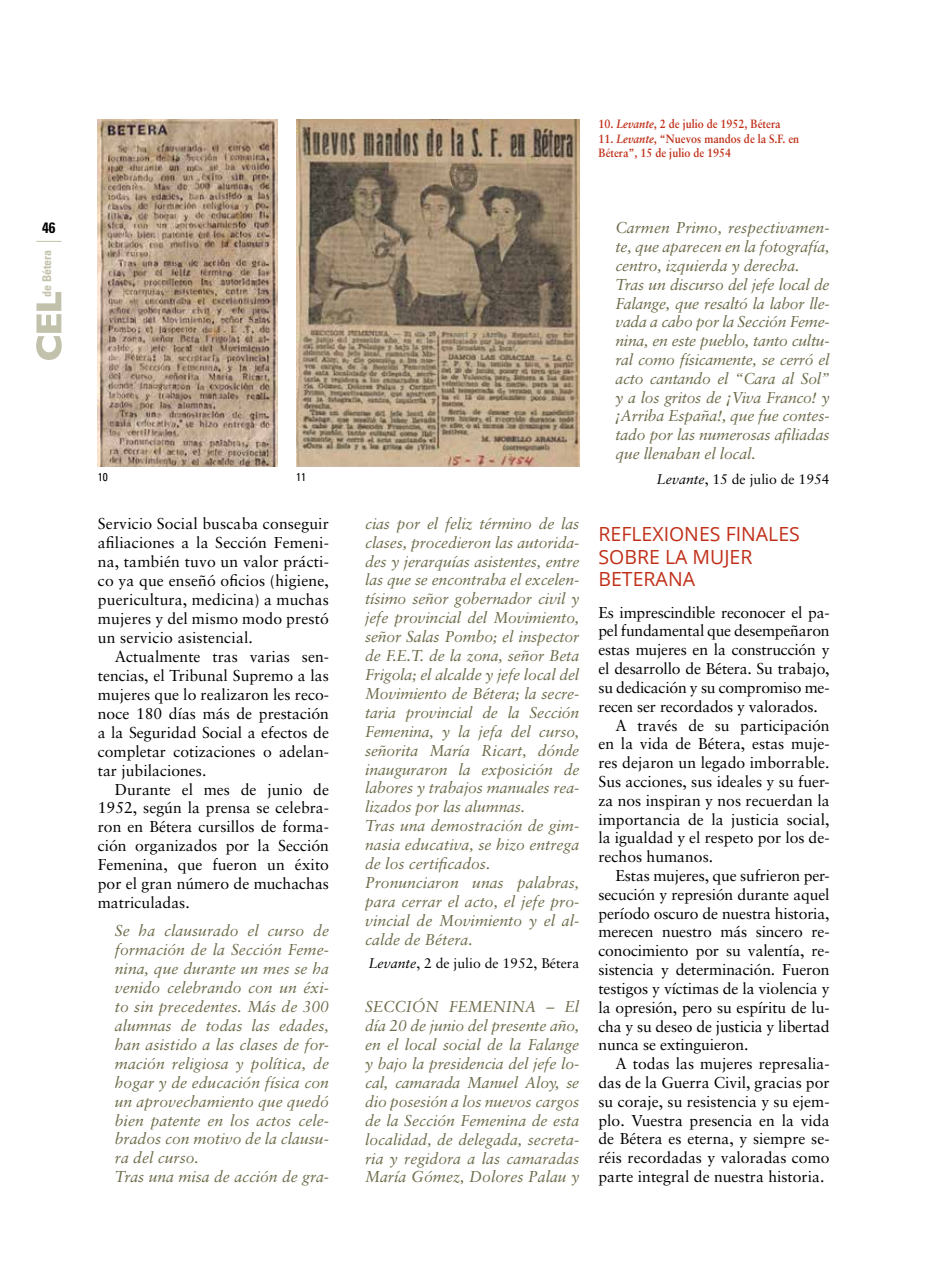
<style>
.page{position:relative;width:936px;height:1276px;background:#fff}
.page>*{position:absolute;margin:0;border:0;box-sizing:border-box;transform-origin:0 0}
.t1{font:19.5px/22.5px "Open Sans";color:#c03019}
.t2{font:italic 15.75px/18.9px "Sabon";letter-spacing:-.01em;color:#6e6b4a}
.t3{font:15.75px/18.9px "Sabon";color:#000;text-align:justify}
.t4{font:700 condensed 15px "Univers";color:#000}
.t5{font:13.95px "Sabon";color:#000}
.t6{font:700 12px/14.2px "Sabon";color:#c03019;scale:.9 1}
.t7{font:700 condensed 12px "Univers";color:#c2c1ab}
.t8{font:condensed 11.25px "Univers";color:#000}
.s1{font-style:italic}
</style>
<div class="page">
<svg style="left:36px;top:241px;width:26px;height:1px"></svg>
<svg style="left:36px;top:292px;width:26px;height:68px"></svg>
<img style="left:98px;top:119px;width:180px;height:347px">
<img style="left:296px;top:119px;width:283px;height:347px">
<p class="t4" style="left:42px;top:218px;width:15px">46</p>
<p class="t7" style="left:39px;top:297px;width:49px;rotate:-90deg">de Bétera</p>
<p class="t8" style="left:98px;top:470px;width:11px">10</p>
<p class="t8" style="left:296px;top:470px;width:11px">11</p>
<p class="t3" style="left:98px;top:514px;width:233px">Servicio Social buscaba conseguir afiliaciones a la Sección Femeni&shy;na, también tuvo un valor prácti&shy;co ya que enseñó oficios (higiene, puericultura, medicina) a muchas mujeres y del mismo modo prestó un servicio asistencial.</p>
<p class="t3" style="left:98px;top:646px;width:233px;text-indent:17px">Actualmente tras varias sen&shy;tencias, el Tribunal Supremo a las mujeres que lo realizaron les reco&shy;noce 180 días más de prestación a la Seguridad Social a efectos de completar cotizaciones o adelan&shy;tar jubilaciones.</p>
<p class="t3" style="left:98px;top:779px;width:233px;text-indent:17px">Durante el mes de junio de 1952, según la prensa se celebra&shy;ron en Bétera cursillos de forma&shy;ción organizados por la Sección Femenina, que fueron un éxito por el gran número de muchachas matriculadas.</p>
<p class="t2" style="left:115px;top:921px;width:216px">Se ha clausurado el curso de formación de la Sección Feme&shy;nina, que durante un mes se ha venido celebrando con un éxi&shy;to sin precedentes. Más de 300 alumnas de todas las edades, han asistido a las clases de for&shy;mación religiosa y política, de hogar y de educación física con un aprovechamiento que quedó bien patente en los actos cele&shy;brados con motivo de la clausu&shy;ra del curso.<br>Tras una misa de acción de gra-</p>
<p class="t6" style="left:598px;top:117px;width:204px">10. <span class="s1">Levante</span>, 2 de julio de 1952, Bétera</p>
<p class="t6" style="left:598px;top:131px;width:224px">11. <span class="s1">Levante</span>, “Nuevos mandos de la S.F. en<br>Bétera”, 15 de julio de 1954</p>
<p class="t2" style="left:365px;top:514px;width:216px">cias por el feliz término de las clases, procedieron las autorida&shy;des y jerarquías asistentes, entre las que se encontraba el excelen&shy;tísimo señor gobernador civil y jefe provincial del Movimiento, señor Salas Pombo; el inspector de F.E.T. de la zona, señor Beta<br>Frigola; el alcalde y jefe local del<br>Movimiento de Bétera; la secre&shy;taria provincial de la Sección<br>Femenina, y la jefa del curso, señorita María Ricart, dónde inauguraron la exposición de labores y trabajos manuales rea&shy;lizados por las alumnas.<br>Tras una demostración de gim&shy;nasia educativa, se hizo entrega de los certificados.<br>Pronunciaron unas palabras, para cerrar el acto, el jefe pro&shy;vincial de Movimiento y el al&shy;calde de Bétera.</p>
<p class="t5" style="left:368px;top:954px;width:212px"><span class="s1">Levante</span>, 2 de julio de 1952, Bétera</p>
<p class="t2" style="left:365px;top:997px;width:216px;text-align:justify">SECCIÓN FEMENINA – El día 20 de junio del presente año, en el local social de la Falange y bajo la presidencia del jefe lo&shy;cal, camarada Manuel Aloy, se dio posesión a los nuevos cargos de la Sección Femenina de esta localidad, de delegada, secreta&shy;ria y regidora a las camaradas María Gómez, Dolores Palau y</p>
<p class="t2" style="left:615px;top:218px;width:216px">Carmen Primo, respectivamen&shy;te, que aparecen en la fotografía, centro, izquierda y derecha.<br>Tras un discurso del jefe local de<br>Falange, que resaltó la labor lle&shy;vada a cabo por la Sección Feme&shy;nina, en este pueblo, tanto cultu&shy;ral como físicamente, se cerró el acto cantando el “Cara al Sol” y a los gritos de ¡Viva Franco! y ¡Arriba España!, que fue contes&shy;tado por las numerosas afiliadas que llenaban el local.</p>
<p class="t5" style="left:656px;top:471px;width:174px"><span class="s1">Levante</span>, 15 de julio de 1954</p>
<p class="t1" style="left:598px;top:522px;width:203px">REFLEXIONES FINALES<br>SOBRE LA MUJER<br>BETERANA</p>
<p class="t3" style="left:598px;top:602px;width:233px">Es imprescindible reconocer el pa-</p>
<p class="t3" style="left:598px;top:621px;width:233px">pel fundamental que desempeñaron</p>
<p class="t3" style="left:598px;top:640px;width:233px">estas mujeres en la construcción y</p>
<p class="t3" style="left:598px;top:659px;width:233px">el desarrollo de Bétera. Su trabajo,</p>
<p class="t3" style="left:598px;top:678px;width:233px">su dedicación y su compromiso me-</p>
<p class="t3" style="left:598px;top:696px;width:221px">recen ser recordados y valorados.</p>
<p class="t3" style="left:615px;top:715px;width:216px">A través de su participación</p>
<p class="t3" style="left:598px;top:734px;width:233px">en la vida de Bétera, estas muje-</p>
<p class="t3" style="left:598px;top:753px;width:233px">res dejaron un legado imborrable.</p>
<p class="t3" style="left:598px;top:772px;width:233px">Sus acciones, sus ideales y su fuer-</p>
<p class="t3" style="left:598px;top:790px;width:232px">za nos inspiran y nos recuerdan la</p>
<p class="t3" style="left:598px;top:809px;width:233px">importancia de la justicia social,</p>
<p class="t3" style="left:598px;top:828px;width:233px">la igualdad y el respeto por los de-</p>
<p class="t3" style="left:598px;top:847px;width:116px">rechos humanos.</p>
<p class="t3" style="left:615px;top:866px;width:216px">Estas mujeres, que sufrieron per-</p>
<p class="t3" style="left:598px;top:884px;width:233px">secución y represión durante aquel</p>
<p class="t3" style="left:598px;top:903px;width:233px">período oscuro de nuestra historia,</p>
<p class="t3" style="left:598px;top:922px;width:233px">merecen nuestro más sincero re-</p>
<p class="t3" style="left:598px;top:941px;width:233px">conocimiento por su valentía, re-</p>
<p class="t3" style="left:598px;top:960px;width:233px">sistencia y determinación. Fueron</p>
<p class="t3" style="left:598px;top:978px;width:232px">testigos y víctimas de la violencia y</p>
<p class="t3" style="left:598px;top:997px;width:232px">la opresión, pero su espíritu de lu-</p>
<p class="t3" style="left:598px;top:1016px;width:233px">cha y su deseo de justicia y libertad</p>
<p class="t3" style="left:598px;top:1035px;width:151px">nunca se extinguieron.</p>
<p class="t3" style="left:615px;top:1054px;width:216px">A todas las mujeres represalia-</p>
<p class="t3" style="left:598px;top:1073px;width:233px">das de la Guerra Civil, gracias por</p>
<p class="t3" style="left:598px;top:1091px;width:233px">su coraje, su resistencia y su ejem-</p>
<p class="t3" style="left:598px;top:1110px;width:233px">plo. Vuestra presencia en la vida</p>
<p class="t3" style="left:598px;top:1129px;width:233px">de Bétera es eterna, y siempre se-</p>
<p class="t3" style="left:598px;top:1148px;width:233px">réis recordadas y valoradas como</p>
<p class="t3" style="left:598px;top:1167px;width:227px">parte integral de nuestra historia.</p>
</div>
